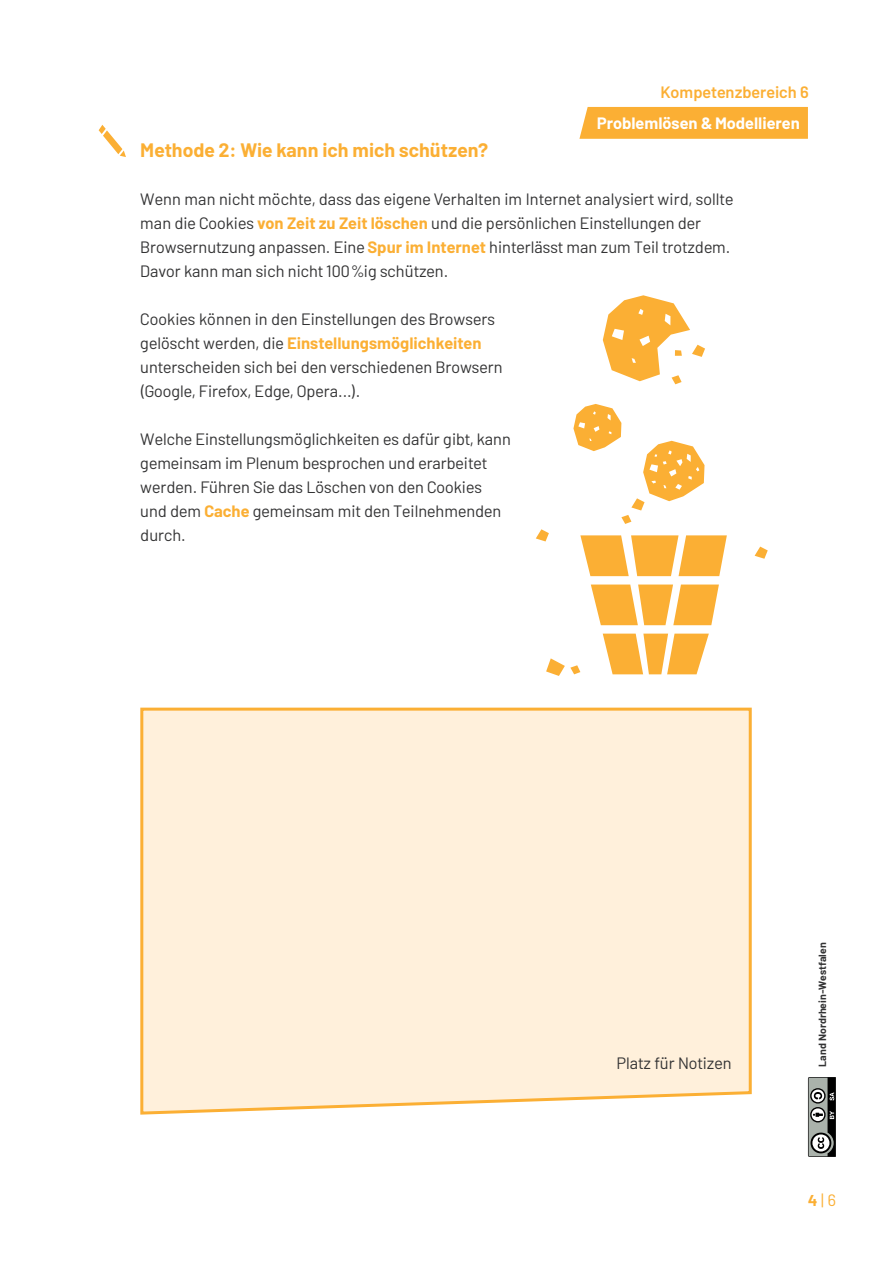
<style>
.page{position:relative;width:893px;height:1263px;background:#fff}
.page>*{position:absolute;margin:0;border:0;box-sizing:border-box;transform-origin:0 0}
.t1{font:700 19.5px "Barlow";color:#fbaf34}
.t2{font:16.5px/24px "Barlow";color:#333334}
.t3{font:700 16.5px "Barlow";color:#fff}
.t4{font:600 16.5px "Barlow";color:#fbaf34}
.t5{font:16.5px "Barlow";color:#fbaf34}
.t6{font:700 10.5px "Barlow";color:#333334}
.s1{font-weight:700;color:#fbaf34}
.s2{font-weight:700;font-size:15.75px}
</style>
<div class="page">
<div style="left:579px;top:107px;width:229px;height:32px;background:#fbaf34"></div>
<svg style="left:808px;top:1077px;width:28px;height:80px;background:#727572"></svg>
<svg style="left:99px;top:125px;width:27px;height:32px"></svg>
<svg style="left:580px;top:535px;width:147px;height:41px"></svg>
<svg style="left:591px;top:584px;width:128px;height:41px"></svg>
<svg style="left:603px;top:634px;width:106px;height:40px"></svg>
<svg style="left:603px;top:295px;width:102px;height:89px"></svg>
<svg style="left:755px;top:547px;width:13px;height:12px"></svg>
<svg style="left:536px;top:529px;width:13px;height:12px"></svg>
<svg style="left:546px;top:658px;width:34px;height:18px"></svg>
<svg style="left:573px;top:404px;width:131px;height:120px"></svg>
<div style="left:140px;top:707px;width:612px;height:408px;background:#fff0db"></div>
<p class="t4" style="left:661px;top:80px;width:150px">Kompetenzbereich 6</p>
<p class="t3" style="left:597px;top:110px;width:205px">Problemlösen &amp; Modellieren</p>
<p class="t1" style="left:140px;top:136px;width:349px">Methode 2: Wie kann ich mich schützen?</p>
<p class="t2" style="left:140px;top:186px;width:594px">Wenn man nicht möchte, dass das eigene Verhalten im Internet analysiert wird, sollte man die Cookies <span class="s1">von Zeit zu Zeit löschen</span> und die persönlichen Einstellungen der Browsernutzung anpassen. Eine <span class="s1">Spur im Internet</span> hinterlässt man zum Teil trotzdem.<br>Davor kann man sich nicht 100%ig schützen.</p>
<p class="t2" style="left:140px;top:306px;width:364px">Cookies können in den Einstellungen des Browsers gelöscht werden, die <span class="s1">Einstellungsmöglichkeiten </span>unterscheiden sich bei den verschiedenen Browsern (Google, Firefox, Edge, Opera...).</p>
<p class="t2" style="left:140px;top:426px;width:372px">Welche Einstellungsmöglichkeiten es dafür gibt, kann gemeinsam im Plenum besprochen und erarbeitet werden. Führen Sie das Löschen von den Cookies und dem <span class="s1">Cache</span> gemeinsam mit den Teilnehmenden durch.</p>
<p class="t2" style="left:616px;top:1050px;width:117px">Platz für Notizen</p>
<p class="t6" style="left:814px;top:1067px;width:126px;rotate:-90deg">Land Nordrhein-Westfalen</p>
<p class="t5" style="left:808px;top:1188px;width:29px"><span class="s2">4</span> | 6</p>
</div>
